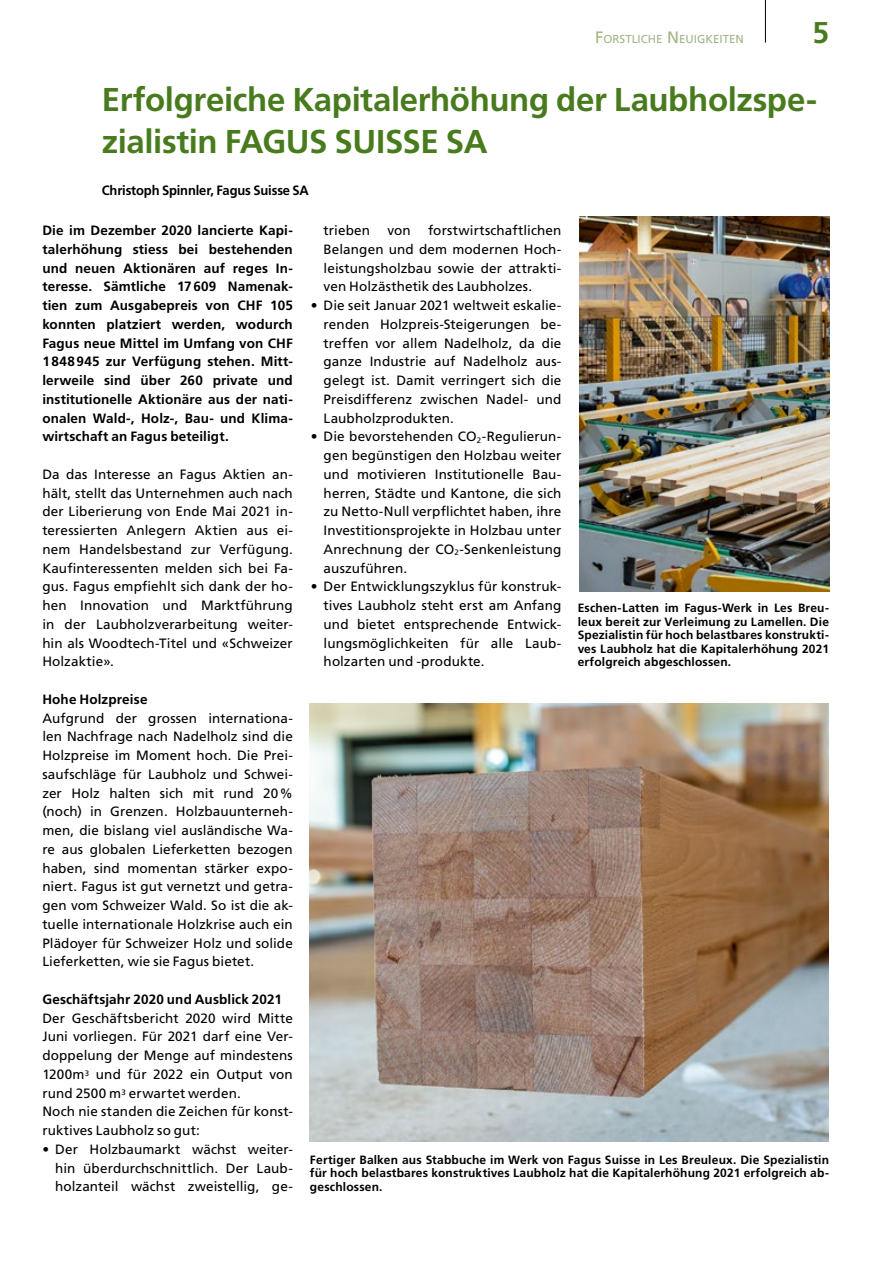
<style>
.page{position:relative;width:893px;height:1263px;background:#fff}
.page>*{position:absolute;margin:0;border:0;box-sizing:border-box;transform-origin:0 0}
.t1{font:700 33px/42px "Frutiger";letter-spacing:-.01em;color:#487b1d}
.t2{font:700 30px "Frutiger";color:#487b1d}
.t3{font:13.5px/18.8px "Frutiger";letter-spacing:.01em;color:#000;text-align:justify}
.t4{font:700 13.5px/18.8px "Frutiger";letter-spacing:.01em;color:#000;text-align:justify}
.t5{font:700 13.5px "Frutiger";letter-spacing:-.01em;color:#000;scale:.96 1}
.t6{font:700 12px/13.5px "Frutiger";letter-spacing:.015em;color:#000;text-align:justify}
.t7{font:11.55px "Frutiger";color:#a2b684}
.s1{font-size:16.5px}
</style>
<div class="page">
<hr style="left:765px;top:0;width:1px;height:43px;background:#000">
<img style="left:310px;top:704px;width:519px;height:437px">
<img style="left:579px;top:216px;width:251px;height:375px">
<p class="t7" style="left:595px;top:32px;width:148px"><span class="s1">F</span>ORSTLICHE <span class="s1">N</span>EUIGKEITEN</p>
<h2 class="t2" style="left:812px;top:15px;width:18px">5</h2>
<h1 class="t1" style="left:102px;top:78px;width:717px">Erfolgreiche Kapitalerhöhung der Laubholzspe&shy;zialistin FAGUS SUISSE SA</h1>
<p class="t5" style="left:102px;top:182px;width:217px">Christoph Spinnler, Fagus Suisse SA</p>
<p class="t4" style="left:42px;top:221px;width:252px">Die im Dezember 2020 lancierte Kapi&shy;talerhöhung stiess bei bestehenden und neuen Aktionären auf reges In&shy;teresse. Sämtliche 17609 Namenak&shy;tien zum Ausgabepreis von CHF 105 konnten platziert werden, wodurch Fagus neue Mittel im Umfang von CHF 1848945 zur Verfügung stehen. Mitt&shy;lerweile sind über 260 private und institutionelle Aktionäre aus der nati&shy;onalen Wald-, Holz-, Bau- und Klima&shy;wirtschaft an Fagus beteiligt.</p>
<p class="t3" style="left:42px;top:465px;width:252px">Da das Interesse an Fagus Aktien an&shy;hält, stellt das Unternehmen auch nach der Liberierung von Ende Mai 2021 in&shy;teressierten Anlegern Aktien aus ei&shy;nem Handelsbestand zur Verfügung.<br>Kaufinteressenten melden sich bei Fa&shy;gus. Fagus empfiehlt sich dank der ho&shy;hen Innovation und Marktführung in der Laubholzverarbeitung weiter&shy;hin als Woodtech-Titel und «Schweizer Holzaktie».</p>
<p class="t4" style="left:42px;top:690px;width:107px">Hohe Holzpreise</p>
<p class="t3" style="left:42px;top:708px;width:252px">Aufgrund der grossen internationa&shy;len Nachfrage nach Nadelholz sind die Holzpreise im Moment hoch. Die Prei&shy;saufschläge für Laubholz und Schwei&shy;zer Holz halten sich mit rund 20% (noch) in Grenzen. Holzbauunterneh&shy;men, die bislang viel ausländische Wa&shy;re aus globalen Lieferketten bezogen haben, sind momentan stärker expo&shy;niert. Fagus ist gut vernetzt und getra&shy;gen vom Schweizer Wald. So ist die ak&shy;tuelle internationale Holzkrise auch ein Plädoyer für Schweizer Holz und solide Lieferketten, wie sie Fagus bietet.</p>
<p class="t4" style="left:42px;top:990px;width:241px">Geschäftsjahr 2020 und Ausblick 2021</p>
<p class="t3" style="left:42px;top:1008px;width:252px;text-align:left">Der Geschäftsbericht 2020 wird Mitte Juni vorliegen. Für 2021 darf eine Ver&shy;doppelung der Menge auf mindestens 1200m<sup>3</sup> und für 2022 ein Output von rund 2500 m<sup>3</sup> erwartet werden.<br>Noch nie standen die Zeichen für konst&shy;ruktives Laubholz so gut:</p>
<p class="t3" style="left:55px;top:1140px;width:239px;text-indent:-13px">• Der Holzbaumarkt wächst weiter&shy;hin überdurchschnittlich. Der Laub&shy;holzanteil wächst zweistellig, ge-</p>
<p class="t3" style="left:324px;top:221px;width:239px;text-indent:104px">forstwirtschaftlichen Belangen und dem modernen Hoch&shy;leistungsholzbau sowie der attrakti&shy;ven Holzästhetik des Laubholzes.</p>
<p class="t3" style="left:324px;top:296px;width:239px;text-indent:-13px">• Die seit Januar 2021 weltweit eskalie&shy;renden Holzpreis-Steigerungen be&shy;treffen vor allem Nadelholz, da die ganze Industrie auf Nadelholz aus&shy;gelegt ist. Damit verringert sich die Preisdifferenz zwischen Nadel- und Laubholzprodukten.</p>
<p class="t3" style="left:324px;top:427px;width:239px;text-indent:-13px">• Die bevorstehenden CO<sub>2</sub>-Regulierun&shy;gen begünstigen den Holzbau weiter und motivieren Institutionelle Bau&shy;herren, Städte und Kantone, die sich zu Netto-Null verpflichtet haben, ihre Investitionsprojekte in Holzbau unter Anrechnung der CO<sub>2</sub>-Senkenleistung auszuführen.</p>
<p class="t3" style="left:324px;top:577px;width:239px;text-indent:-13px">• Der Entwicklungszyklus für konstruk&shy;tives Laubholz steht erst am Anfang und bietet entsprechende Entwick&shy;lungsmöglichkeiten für alle Laub&shy;holzarten und -produkte.</p>
<p class="t3" style="left:324px;top:221px;width:48px">trieben</p>
<p class="t3" style="left:387px;top:221px;width:25px">von</p>
<p class="t6" style="left:578px;top:601px;width:253px">Eschen-Latten im Fagus-Werk in Les Breu&shy;leux bereit zur Verleimung zu Lamellen. Die Spezialistin für hoch belastbares konstrukti&shy;ves Laubholz hat die Kapitalerhöhung 2021 erfolgreich abgeschlossen.</p>
<p class="t6" style="left:310px;top:1153px;width:521px">Fertiger Balken aus Stabbuche im Werk von Fagus Suisse in Les Breuleux. Die Spezialistin für hoch belastbares konstruktives Laubholz hat die Kapitalerhöhung 2021 erfolgreich ab&shy;geschlossen.</p>
</div>
